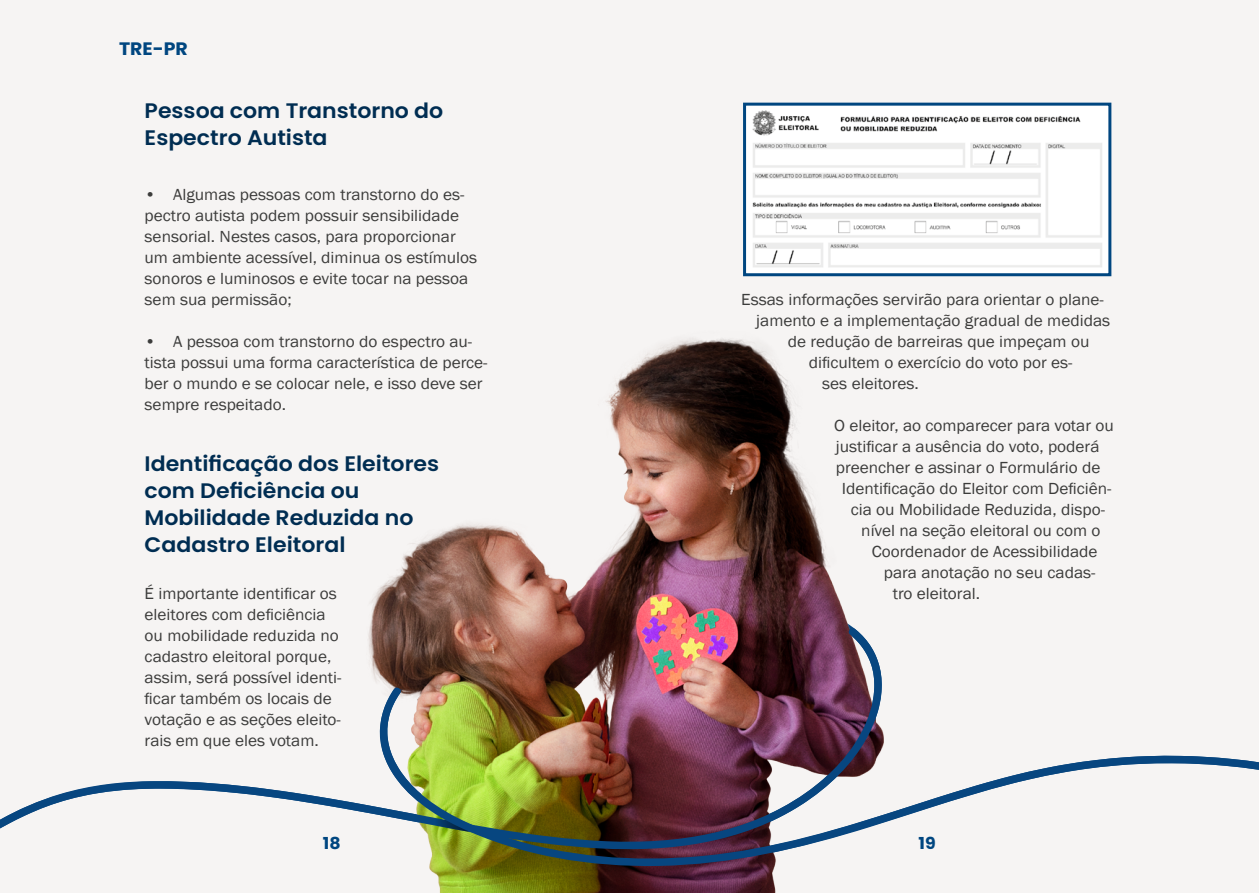
<style>
.page{position:relative;width:1259px;height:893px;background:#f6f4f3}
.page>*{position:absolute;margin:0;border:0;box-sizing:border-box;transform-origin:0 0}
.t1{font:600 21px/27px "Poppins";color:#002d52;scale:1.05 1}
.t2{font:700 18px "Poppins";color:#004680;scale:1.05 1}
.t3{font:16.5px/21px "Franklin Gothic";color:#3c3c3b;scale:1.05 1}
.t4{font:700 16.5px "Poppins";color:#004680;scale:1.05 1}
</style>
<div class="page">
<svg style="left:743px;top:102px;width:369px;height:175px"></svg>
<img style="left:370px;top:338px;width:481px;height:555px">
<svg style="left:0;top:626px;width:882px;height:226px"></svg>
<img style="left:376px;top:685px;width:883px;height:182px">
<p class="t2" style="left:119px;top:38px;width:67px">TRE-PR</p>
<p class="t1" style="left:145px;top:97px;width:286px">Pessoa com Transtorno do<br>Espectro Autista</p>
<p class="t3" style="left:145px;top:185px;width:318px">• Algumas pessoas com transtorno do es&shy;pectro autista podem possuir sensibilidade sensorial. Nestes casos, para proporcionar um ambiente acessível, diminua os estímulos sonoros e luminosos e evite tocar na pessoa sem sua permissão;</p>
<p class="t3" style="left:145px;top:332px;width:328px">• A pessoa com transtorno do espectro au&shy;tista possui uma forma característica de perce&shy;ber o mundo e se colocar nele, e isso deve ser sempre respeitado.</p>
<p class="t1" style="left:145px;top:451px;width:282px">Identificação dos Eleitores com Deficiência ou<br>Mobilidade Reduzida no<br>Cadastro Eleitoral</p>
<p class="t3" style="left:145px;top:584px;width:189px">É importante identificar os eleitores com deficiência ou mobilidade reduzida no cadastro eleitoral porque, assim, será possível identi&shy;ficar também os locais de votação e as seções eleito&shy;rais em que eles votam.</p>
<p class="t3" style="left:741px;top:290px;width:347px">Essas informações servirão para orientar o plane-</p>
<p class="t3" style="left:756px;top:311px;width:339px">jamento e a implementação gradual de medidas</p>
<p class="t3" style="left:787px;top:332px;width:289px">de redução de barreiras que impeçam ou</p>
<p class="t3" style="left:808px;top:353px;width:253px">dificultem o exercício do voto por es-</p>
<p class="t3" style="left:822px;top:374px;width:93px">ses eleitores.</p>
<p class="t3" style="left:834px;top:416px;width:268px">O eleitor, ao comparecer para votar ou</p>
<p class="t3" style="left:836px;top:437px;width:253px">justificar a ausência do voto, poderá</p>
<p class="t3" style="left:836px;top:458px;width:253px">preencher e assinar o Formulário de</p>
<p class="t3" style="left:842px;top:479px;width:258px">Identificação do Eleitor com Deficiên-</p>
<p class="t3" style="left:850px;top:500px;width:244px">cia ou Mobilidade Reduzida, dispo-</p>
<p class="t3" style="left:861px;top:521px;width:229px">nível na seção eleitoral ou com o</p>
<p class="t3" style="left:871px;top:542px;width:217px">Coordenador de Acessibilidade</p>
<p class="t3" style="left:884px;top:563px;width:203px">para anotação no seu cadas-</p>
<p class="t3" style="left:892px;top:584px;width:85px">tro eleitoral.</p>
<p class="t4" style="left:323px;top:834px;width:18px">18</p>
<p class="t4" style="left:918px;top:834px;width:18px">19</p>
</div>
